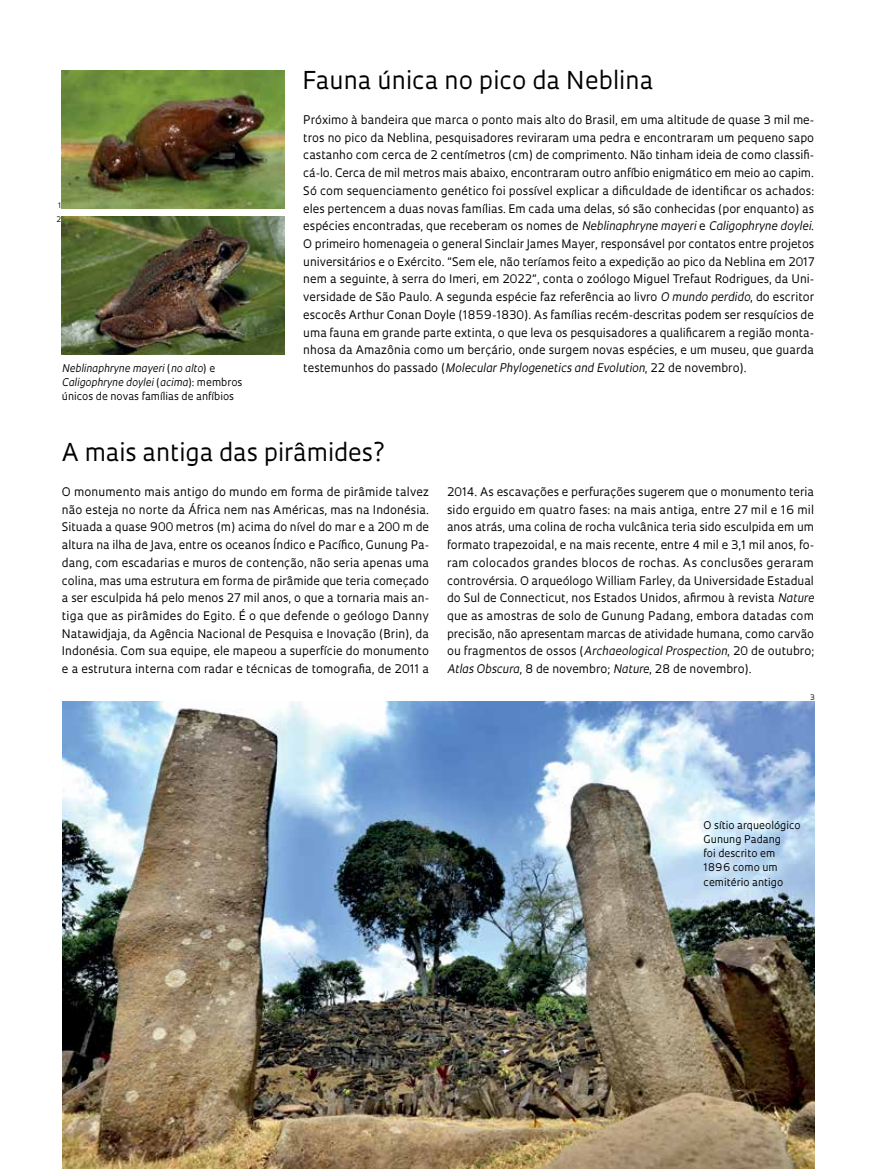
<style>
.page{position:relative;width:885px;height:1169px;background:#fff}
.page>*{position:absolute;margin:0;border:0;box-sizing:border-box;transform-origin:0 0}
.t1{font:24px "Oculum";letter-spacing:-.005em;color:#000}
.t2{font:11.55px/17.7px "Oculum";letter-spacing:.005em;color:#000;text-align:justify}
.t3{font:italic 10.35px/14.1px "Oculum";color:#000}
.t4{font:10.35px/14.1px "Oculum";color:#000}
.t5{font:7.35px "Oculum";color:#000}
.s1{font-style:normal}
.s2{font-style:italic}
</style>
<div class="page">
<img style="left:62px;top:217px;width:222px;height:137px">
<img style="left:62px;top:71px;width:223px;height:137px">
<img style="left:62px;top:702px;width:752px;height:466px">
<p class="t5" style="left:58px;top:200px;width:5px">1</p>
<p class="t5" style="left:56px;top:215px;width:6px">2</p>
<p class="t3" style="left:62px;top:361px;width:182px">Neblinaphryne mayeri <span class="s1">(</span>no alto<span class="s1">) e<br></span>Caligophryne doylei <span class="s1">(</span>acima<span class="s1">): membros únicos de novas famílias de anfíbios</span></p>
<h1 class="t1" style="left:303px;top:64px;width:352px">Fauna única no pico da Neblina</h1>
<p class="t2" style="left:303px;top:110px;width:512px">Próximo à bandeira que marca o ponto mais alto do Brasil, em uma altitude de quase 3 mil me&shy;tros no pico da Neblina, pesquisadores reviraram uma pedra e encontraram um pequeno sapo castanho com cerca de 2 centímetros (cm) de comprimento. Não tinham ideia de como classifi&shy;cá-lo. Cerca de mil metros mais abaixo, encontraram outro anfíbio enigmático em meio ao capim.<br>Só com sequenciamento genético foi possível explicar a dificuldade de identificar os achados: eles pertencem a duas novas famílias. Em cada uma delas, só são conhecidas (por enquanto) as espécies encontradas, que receberam os nomes de <span class="s2">Neblinaphryne mayeri</span> e <span class="s2">Caligophryne doylei</span>.<br>O primeiro homenageia o general Sinclair James Mayer, responsável por contatos entre projetos universitários e o Exército. “Sem ele, não teríamos feito a expedição ao pico da Neblina em 2017 nem a seguinte, à serra do Imeri, em 2022”, conta o zoólogo Miguel Trefaut Rodrigues, da Uni&shy;versidade de São Paulo. A segunda espécie faz referência ao livro <span class="s2">O mundo perdido</span>, do escritor escocês Arthur Conan Doyle (1859-1830). As famílias recém-descritas podem ser resquícios de uma fauna em grande parte extinta, o que leva os pesquisadores a qualificarem a região monta&shy;nhosa da Amazônia como um berçário, onde surgem novas espécies, e um museu, que guarda testemunhos do passado (<span class="s2">Molecular Phylogenetics and Evolution</span>, 22 de novembro).</p>
<h1 class="t1" style="left:62px;top:436px;width:326px">A mais antiga das pirâmides?</h1>
<p class="t2" style="left:62px;top:482px;width:369px">O monumento mais antigo do mundo em forma de pirâmide talvez não esteja no norte da África nem nas Américas, mas na Indonésia.<br>Situada a quase 900 metros (m) acima do nível do mar e a 200 m de altura na ilha de Java, entre os oceanos Índico e Pacífico, Gunung Pa&shy;dang, com escadarias e muros de contenção, não seria apenas uma colina, mas uma estrutura em forma de pirâmide que teria começado a ser esculpida há pelo menos 27 mil anos, o que a tornaria mais an&shy;tiga que as pirâmides do Egito. É o que defende o geólogo Danny Natawidjaja, da Agência Nacional de Pesquisa e Inovação (Brin), da Indonésia. Com sua equipe, ele mapeou a superfície do monumento e a estrutura interna com radar e técnicas de tomografia, de 2011 a</p>
<p class="t2" style="left:447px;top:482px;width:369px">2014. As escavações e perfurações sugerem que o monumento teria sido erguido em quatro fases: na mais antiga, entre 27 mil e 16 mil anos atrás, uma colina de rocha vulcânica teria sido esculpida em um formato trapezoidal, e na mais recente, entre 4 mil e 3,1 mil anos, fo&shy;ram colocados grandes blocos de rochas. As conclusões geraram controvérsia. O arqueólogo William Farley, da Universidade Estadual do Sul de Connecticut, nos Estados Unidos, afirmou à revista <span class="s2">Nature </span>que as amostras de solo de Gunung Padang, embora datadas com precisão, não apresentam marcas de atividade humana, como carvão ou fragmentos de ossos (<span class="s2">Archaeological Prospection</span>, 20 de outubro; <span class="s2">Atlas Obscura</span>, 8 de novembro; <span class="s2">Nature</span>, 28 de novembro).</p>
<p class="t5" style="left:810px;top:692px;width:6px">3</p>
<p class="t4" style="left:704px;top:817px;width:99px">O sítio arqueológico<br>Gunung Padang<br>foi descrito em<br>1896 como um cemitério antigo</p>
</div>
